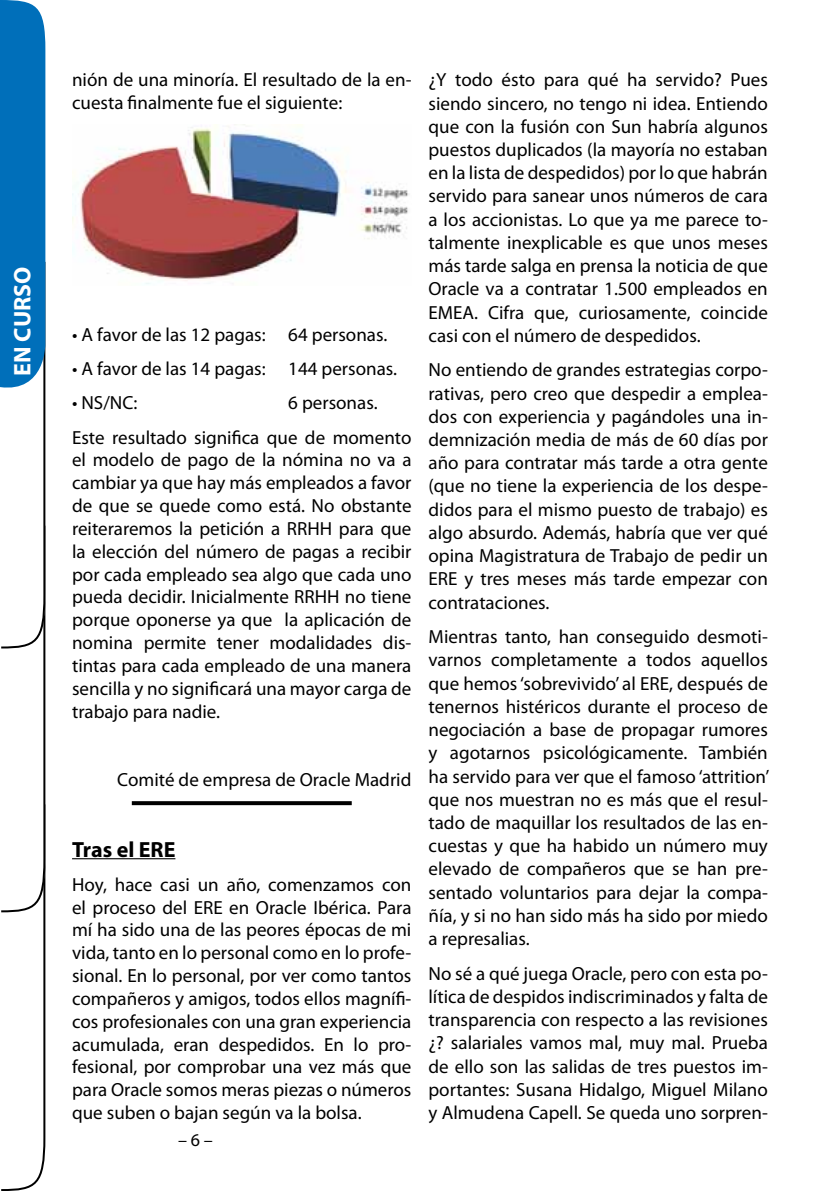
<style>
.page{position:relative;width:840px;height:1191px;background:#fff}
.page>*{position:absolute;margin:0;border:0;box-sizing:border-box;transform-origin:0 0}
.t1{font:700 24px "Myriad Pro";color:#fff}
.t2{font:700 22px "Myriad Pro";color:#000}
.t3{font:19px/23.2px "Myriad Pro";color:#000;text-align:justify}
.t4{font:18px "Myriad Pro";color:#000}
</style>
<div class="page">
<svg style="left:0;top:0;width:46px;height:1191px"></svg>
<hr style="left:72px;top:858px;width:103px;height:1px;background:#000">
<img style="left:72px;top:125px;width:337px;height:159px">
<svg style="left:132px;top:801px;width:219px;height:4px"></svg>
<p class="t1" style="left:7px;top:376px;width:111px;rotate:-90deg">EN CURSO</p>
<p class="t3" style="left:72px;top:68px;width:341px">nión de una minoría. El resultado de la en&shy;cuesta finalmente fue el siguiente:</p>
<p class="t3" style="left:72px;top:323px;width:316px">• A favor de las 12 pagas: 64 personas.</p>
<p class="t3" style="left:72px;top:357px;width:326px">• A favor de las 14 pagas: 144 personas.</p>
<p class="t3" style="left:72px;top:391px;width:67px">• NS/NC:</p>
<p class="t3" style="left:72px;top:385px;width:341px;line-height:34.2px;text-indent:216px">6 personas.<br>Este resultado significa que de momento</p>
<p class="t3" style="left:72px;top:448px;width:341px">el modelo de pago de la nómina no va a cambiar ya que hay más empleados a favor de que se quede como está. No obstante reiteraremos la petición a RRHH para que la elección del número de pagas a recibir por cada empleado sea algo que cada uno pueda decidir. Inicialmente RRHH no tiene porque oponerse ya que la aplicación de nomina permite tener modalidades dis&shy;tintas para cada empleado de una manera sencilla y no significará una mayor carga de trabajo para nadie.</p>
<p class="t3" style="left:117px;top:767px;width:295px">Comité de empresa de Oracle Madrid</p>
<p class="t2" style="left:72px;top:834px;width:105px">Tras el ERE</p>
<p class="t3" style="left:72px;top:872px;width:341px">Hoy, hace casi un año, comenzamos con el proceso del ERE en Oracle Ibérica. Para mí ha sido una de las peores épocas de mi vida, tanto en lo personal como en lo profe&shy;sional. En lo personal, por ver como tantos compañeros y amigos, todos ellos magnífi&shy;cos profesionales con una gran experiencia acumulada, eran despedidos. En lo pro&shy;fesional, por comprobar una vez más que para Oracle somos meras piezas o números que suben o bajan según va la bolsa.</p>
<p class="t4" style="left:178px;top:1128px;width:36px">– 6 –</p>
<p class="t3" style="left:428px;top:68px;width:341px">¿Y todo ésto para qué ha servido? Pues siendo sincero, no tengo ni idea. Entiendo que con la fusión con Sun habría algunos puestos duplicados (la mayoría no estaban en la lista de despedidos) por lo que habrán servido para sanear unos números de cara a los accionistas. Lo que ya me parece to&shy;talmente inexplicable es que unos meses más tarde salga en prensa la noticia de que Oracle va a contratar 1.500 empleados en EMEA. Cifra que, curiosamente, coincide casi con el número de despedidos.</p>
<p class="t3" style="left:428px;top:358px;width:341px">No entiendo de grandes estrategias corpo&shy;rativas, pero creo que despedir a emplea&shy;dos con experiencia y pagándoles una in&shy;demnización media de más de 60 días por año para contratar más tarde a otra gente (que no tiene la experiencia de los despe&shy;didos para el mismo puesto de trabajo) es algo absurdo. Además, habría que ver qué opina Magistratura de Trabajo de pedir un ERE y tres meses más tarde empezar con contrataciones.</p>
<p class="t3" style="left:428px;top:625px;width:342px">Mientras tanto, han conseguido desmoti&shy;varnos completamente a todos aquellos que hemos ‘sobrevivido’ al ERE, después de tenernos histéricos durante el proceso de negociación a base de propagar rumores y agotarnos psicológicamente. También ha servido para ver que el famoso ‘attrition’ que nos muestran no es más que el resul&shy;tado de maquillar los resultados de las en&shy;cuestas y que ha habido un número muy elevado de compañeros que se han pre&shy;sentado voluntarios para dejar la compa&shy;ñía, y si no han sido más ha sido por miedo a represalias.</p>
<p class="t3" style="left:428px;top:961px;width:341px">No sé a qué juega Oracle, pero con esta po&shy;lítica de despidos indiscriminados y falta de transparencia con respecto a las revisiones ¿? salariales vamos mal, muy mal. Prueba de ello son las salidas de tres puestos im&shy;portantes: Susana Hidalgo, Miguel Milano y Almudena Capell. Se queda uno sorpren-</p>
</div>
